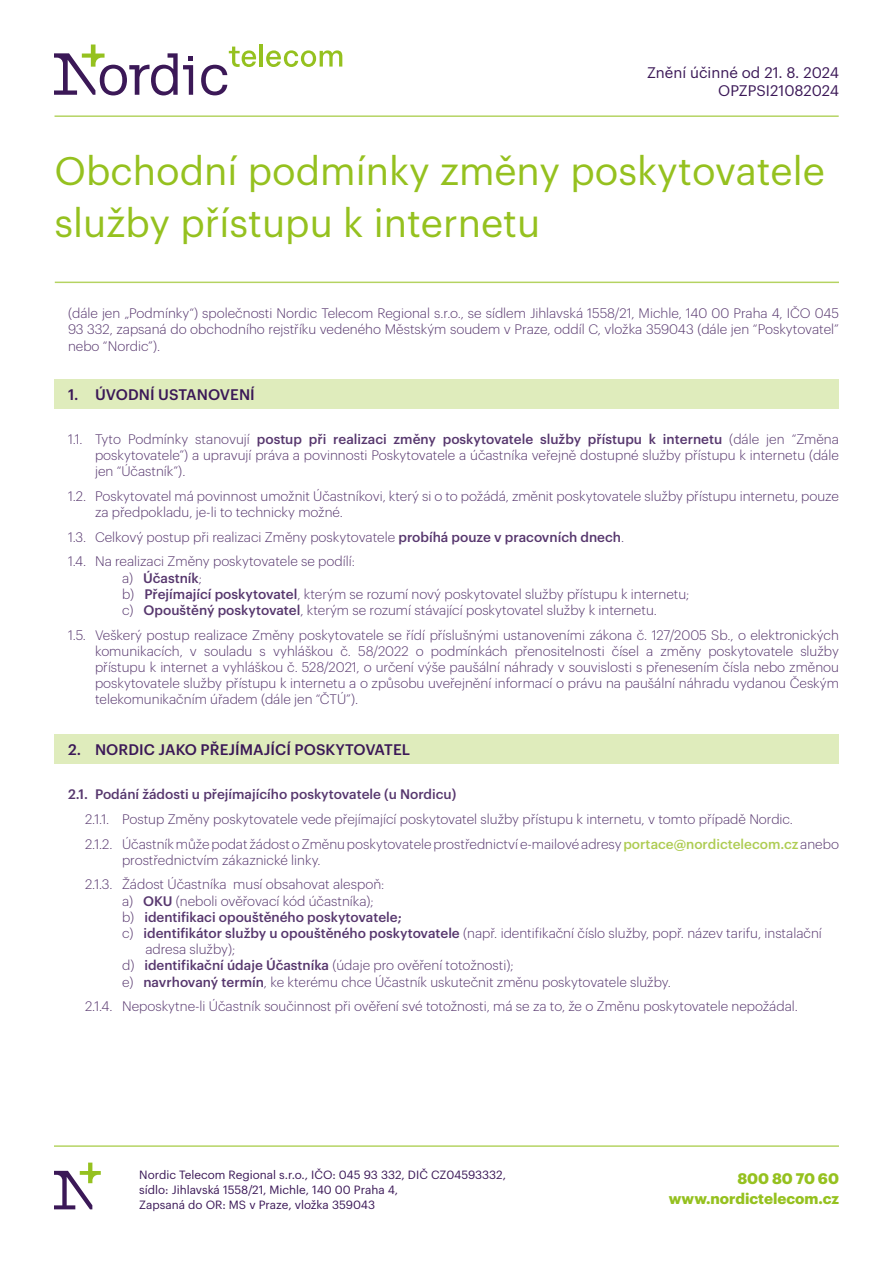
<style>
.page{position:relative;width:893px;height:1263px;background:#fff}
.page>*{position:absolute;margin:0;border:0;box-sizing:border-box;transform-origin:0 0}
.t1{font:39px/52.5px "Graphik";color:#95c11f}
.t2{font:500 15px "Graphik";letter-spacing:.005em;color:#3b1857}
.t3{font:15px/18px "Graphik";color:#3b1857;text-align:right}
.t4{font:700 15px "Graphik";color:#95c11f}
.t5{font:300 13.5px/16.2px "Graphik";color:#57376e}
.t6{font:500 13.5px "Graphik";color:#57376e}
.t7{font:11.7px/15px "Graphik";color:#3b1857}
.s1{font-weight:500}
.s2{font-weight:500;color:#aecc53}
.s3{font-weight:300}
</style>
<div class="page">
<svg style="left:266px;top:50px;width:76px;height:17px"></svg>
<hr style="left:259px;top:44px;width:4px;height:23px;background:#95c11f">
<svg style="left:54px;top:45px;width:139px;height:50px"></svg>
<svg style="left:201px;top:47px;width:56px;height:48px"></svg>
<hr style="left:55px;top:115px;width:784px;height:2px;background:#95c11f">
<div style="left:54px;top:379px;width:785px;height:29px;background:#dfecbc"></div>
<div style="left:54px;top:734px;width:785px;height:30px;background:#dfecbc"></div>
<hr style="left:55px;top:282px;width:784px;height:1px;background:#95c11f">
<hr style="left:54px;top:1145px;width:785px;height:2px;background:#95c11f">
<svg style="left:54px;top:1162px;width:47px;height:47px"></svg>
<p class="t3" style="left:647px;top:62px;width:193px">Znění účinné od 21. 8. 2024<br>OPZPSI21082024</p>
<h1 class="t1" style="left:55px;top:141px;width:772px">Obchodní podmínky změny poskytovatele služby přístupu k internetu</h1>
<p class="t5" style="left:68px;top:304px;width:772px;text-align:justify">(dále jen „Podmínky“) společnosti Nordic Telecom Regional s.r.o., se sídlem Jihlavská 1558/21, Michle, 140 00 Praha 4, IČO 045<br>93 332, zapsaná do obchodního rejstříku vedeného Městským soudem v Praze, oddíl C, vložka 359043 (dále jen “Poskytovatel” nebo “Nordic”).</p>
<p class="t2" style="left:68px;top:383px;width:188px">1. ÚVODNÍ USTANOVENÍ</p>
<p class="t5" style="left:95px;top:430px;width:745px;text-align:justify;text-indent:-27px">1.1. Tyto Podmínky stanovují <span class="s1">postup při realizaci změny poskytovatele služby přístupu k internetu</span> (dále jen “Změna poskytovatele”) a upravují práva a povinnosti Poskytovatele a účastníka veřejně dostupné služby přístupu k internetu (dále jen “Účastník”).</p>
<p class="t5" style="left:95px;top:487px;width:745px;text-indent:-27px">1.2. Poskytovatel má povinnost umožnit Účastníkovi, který si o to požádá, změnit poskytovatele služby přístupu internetu, pouze za předpokladu, je-li to technicky možné.</p>
<p class="t5" style="left:68px;top:523px;width:558px;line-height:24.8px">1.3. Celkový postup při realizaci Změny poskytovatele <span class="s1">probíhá pouze v pracovních dnech</span>.<br>1.4. Na realizaci Změny poskytovatele se podílí:</p>
<p class="t5" style="left:122px;top:568px;width:569px">a) <span class="s1">Účastník</span>;<br>b) <span class="s1">Přejímající poskytovatel</span>, kterým se rozumí nový poskytovatel služby přístupu k internetu; c) <span class="s1">Opouštěný poskytovatel</span>, kterým se rozumí stávající poskytovatel služby k internetu.</p>
<p class="t5" style="left:95px;top:626px;width:745px;text-align:justify;text-indent:-27px">1.5. Veškerý postup realizace Změny poskytovatele se řídí příslušnými ustanoveními zákona č. 127/2005 Sb., o elektronických komunikacích, v souladu s vyhláškou č. 58/2022 o podmínkách přenositelnosti čísel a změny poskytovatele služby přístupu k internet a vyhláškou č. 528/2021, o určení výše paušální náhrady v souvislosti s přenesením čísla nebo změnou poskytovatele služby přístupu k internetu a o způsobu uveřejnění informací o právu na paušální náhradu vydanou Českým telekomunikačním úřadem (dále jen “ČTÚ”).</p>
<p class="t2" style="left:68px;top:738px;width:344px">2. NORDIC JAKO PŘEJÍMAJÍCÍ POSKYTOVATEL</p>
<p class="t6" style="left:68px;top:784px;width:390px">2.1. Podání žádosti u přejímajícího poskytovatele (u Nordicu)</p>
<p class="t5" style="left:85px;top:805px;width:755px;line-height:24.8px">2.1.1. Postup Změny poskytovatele vede přejímající poskytovatel služby přístupu k internetu, v tomto případě Nordic.<br>2.1.2. Účastník může podat žádost o Změnu poskytovatele prostřednictví e-mailové adresy <span class="s2">portace@nordictelecom.cz</span> anebo</p>
<p class="t5" style="left:85px;top:846px;width:301px;line-height:24.8px;text-indent:37px">prostřednictvím zákaznické linky.<br>2.1.3. Žádost Účastníka musí obsahovat alespoň:</p>
<p class="t5" style="left:122px;top:892px;width:253px">a) <span class="s1">OKU</span> (neboli ověřovací kód účastníka);</p>
<p class="t6" style="left:122px;top:907px;width:281px"><span class="s3">b)</span> identifikaci opouštěného poskytovatele;</p>
<p class="t5" style="left:122px;top:924px;width:701px">c) <span class="s1">identifikátor služby u opouštěného poskytovatele</span> (např. identifikační číslo služby, popř. název tarifu, instalační</p>
<p class="t5" style="left:145px;top:940px;width:91px">adresa služby);</p>
<p class="t5" style="left:122px;top:956px;width:393px">d) <span class="s1">identifikační údaje Účastníka</span> (údaje pro ověření totožnosti);</p>
<p class="t5" style="left:122px;top:973px;width:550px">e) <span class="s1">navrhovaný termín</span>, ke kterému chce Účastník uskutečnit změnu poskytovatele služby.</p>
<p class="t5" style="left:85px;top:997px;width:714px">2.1.4. Neposkytne-li Účastník součinnost při ověření své totožnosti, má se za to, že o Změnu poskytovatele nepožádal.</p>
<p class="t7" style="left:139px;top:1166px;width:368px">Nordic Telecom Regional s.r.o., IČO: 045 93 332, DIČ CZ04593332, sídlo: Jihlavská 1558/21, Michle, 140 00 Praha 4,<br>Zapsaná do OR: MS v Praze, vložka 359043</p>
<p class="t4" style="left:737px;top:1167px;width:103px">800 80 70 60</p>
<p class="t4" style="left:669px;top:1187px;width:172px">www.nordictelecom.cz</p>
</div>
